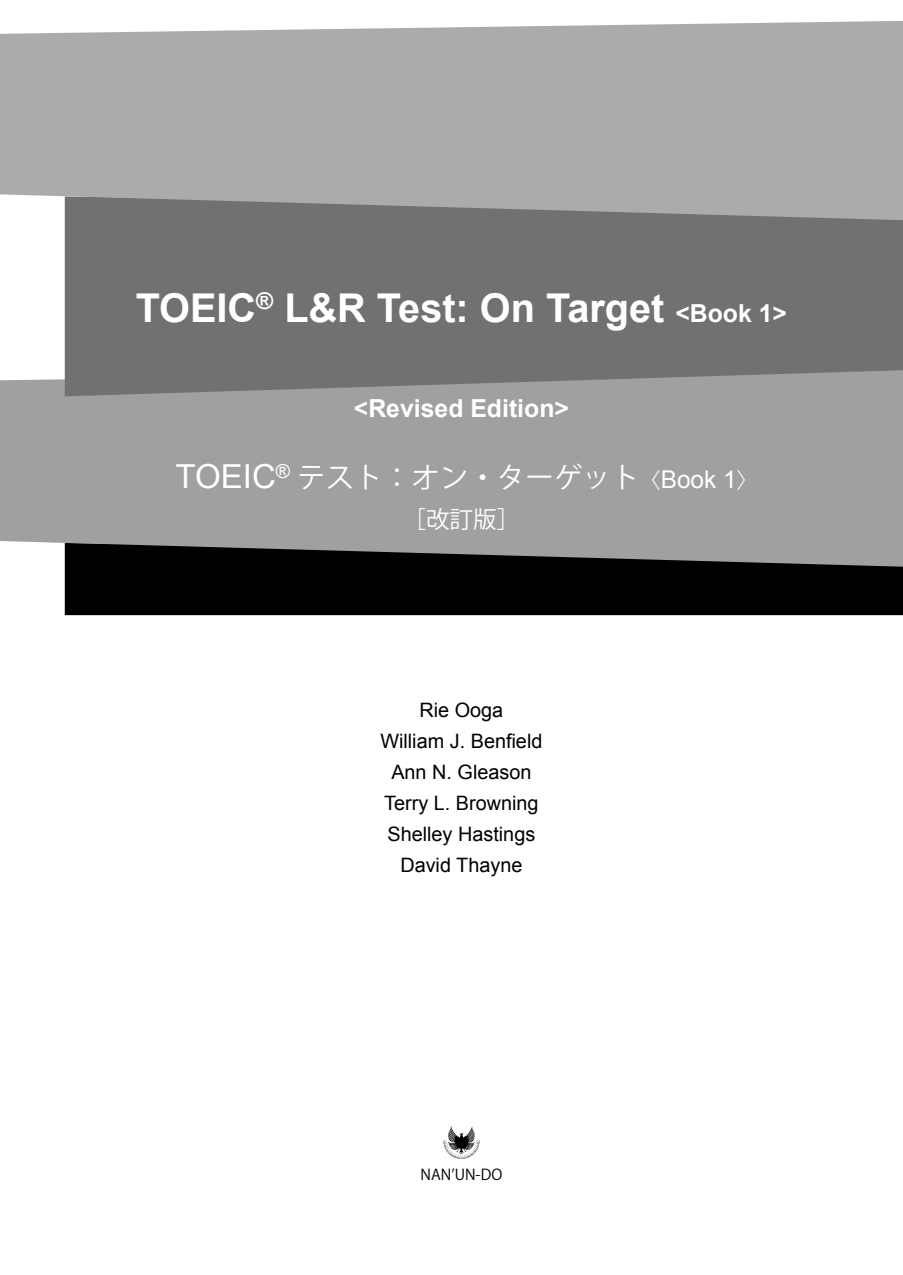
<style>
.page{position:relative;width:903px;height:1275px;background:#fff}
.page>*{position:absolute;margin:0;border:0;box-sizing:border-box;transform-origin:0 0}
.t1{font:700 39.73px "Arial";color:#fff}
.t2{font:28.53px "Koz Go Pro";color:#fff}
.t3{font:700 24.85px "Arial";color:#fff}
.t4{font:23.62px "Koz Go Pro";color:#fff}
.t5{font:19.78px/31px "Arial";color:#000;text-align:center}
.t6{font:14.88px "Koz Go Pro";color:#000}
.s1{font-size:24.85px}
.s2{font-family:"Arial";font-size:33.07px}
.s3{font-size:21px}
.s4{font-family:"Arial";font-size:24.5px}
</style>
<div class="page">
<div style="left:65px;top:567px;width:838px;height:48px;background:#000"></div>
<svg style="left:0;top:367px;width:903px;height:200px;background:#969696"></svg>
<svg style="left:65px;top:220px;width:838px;height:176px;background:#757474"></svg>
<svg style="left:0;top:21px;width:903px;height:199px;background:#aaabab"></svg>
<svg style="left:443px;top:1126px;width:36px;height:33px"></svg>
<h1 class="t1" style="left:136px;top:281px;width:653px">TOEIC<sup>®</sup> L&amp;R Test: On Target <span class="s1">&lt;Book 1&gt;</span></h1>
<p class="t3" style="left:354px;top:392px;width:217px">&lt;Revised Edition&gt;</p>
<h2 class="t2" style="left:175px;top:459px;width:584px"><span class="s2">TOEIC</span><sup>®</sup> テスト：オン・ターゲット<span class="s3">〈</span><span class="s4">Book 1</span><span class="s3">〉</span></h2>
<p class="t4" style="left:402px;top:504px;width:119px">［改訂版］</p>
<p class="t5" style="left:380px;top:695px;width:164px">Rie Ooga<br>William J. Benfield<br>Ann N. Gleason<br>Terry L. Browning<br>Shelley Hastings<br>David Thayne</p>
<p class="t6" style="left:420px;top:1165px;width:83px">NAN’UN-DO</p>
</div>
